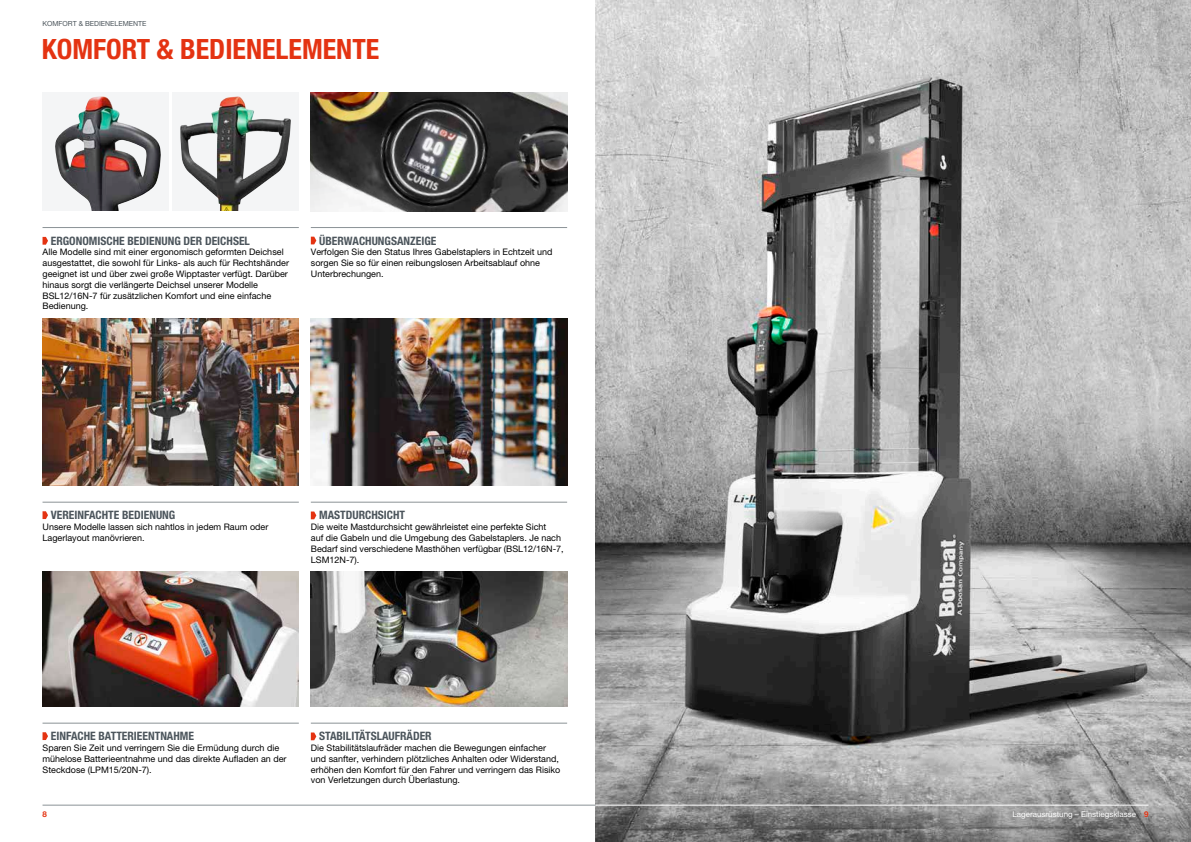
<style>
.page{position:relative;width:1191px;height:842px;background:#fff}
.page>*{position:absolute;margin:0;border:0;box-sizing:border-box;transform-origin:0 0}
.t1{font:700 condensed 28px "Helvetica Neue LT Pro";color:#e43312}
.t2{font:700 condensed 11.6px "Helvetica Neue LT Pro";color:#4c555c}
.t3{font:9px/10.8px "Helvetica Neue LT Pro";color:#000}
.t4{font:8px "Helvetica Neue LT Pro";color:#fff}
.t5{font:700 8px "Helvetica Neue LT Pro";color:#e43312}
.t6{font:7px "Helvetica Neue LT Pro";color:#4c555c}
.s1{font-weight:700;color:#e43312}
</style>
<div class="page">
<hr style="left:43px;top:805px;width:552px;height:1px;background:#8b9296">
<img style="left:595px;top:0;width:596px;height:842px">
<hr style="left:595px;top:805px;width:553px;height:1px;background:#fff">
<img style="left:43px;top:318px;width:256px;height:167px">
<img style="left:43px;top:572px;width:256px;height:135px">
<img style="left:311px;top:318px;width:256px;height:167px">
<img style="left:311px;top:572px;width:256px;height:135px">
<div style="left:43px;top:92px;width:126px;height:119px;background:#f4f5f6"></div>
<img style="left:55px;top:96px;width:106px;height:115px">
<img style="left:311px;top:92px;width:256px;height:119px">
<div style="left:172px;top:92px;width:127px;height:119px;background:#f4f5f6"></div>
<img style="left:180px;top:96px;width:111px;height:115px">
<hr style="left:43px;top:227px;width:256px;height:1px;background:#8b9296">
<svg style="left:43px;top:237px;width:5px;height:8px"></svg>
<hr style="left:43px;top:502px;width:256px;height:1px;background:#8b9296">
<svg style="left:43px;top:511px;width:5px;height:8px"></svg>
<hr style="left:43px;top:723px;width:256px;height:1px;background:#8b9296">
<svg style="left:43px;top:732px;width:5px;height:8px"></svg>
<hr style="left:311px;top:227px;width:256px;height:1px;background:#8b9296">
<svg style="left:311px;top:237px;width:5px;height:7px"></svg>
<hr style="left:311px;top:502px;width:256px;height:1px;background:#8b9296">
<svg style="left:311px;top:511px;width:5px;height:8px"></svg>
<hr style="left:311px;top:723px;width:256px;height:1px;background:#8b9296">
<svg style="left:311px;top:732px;width:5px;height:8px"></svg>
<p class="t6" style="left:43px;top:19px;width:105px">KOMFORT &amp; BEDIENELEMENTE</p>
<h1 class="t1" style="left:42px;top:32px;width:339px">KOMFORT &amp; BEDIENELEMENTE</h1>
<p class="t2" style="left:51px;top:234px;width:201px">ERGONOMISCHE BEDIENUNG DER DEICHSEL</p>
<p class="t3" style="left:43px;top:247px;width:248px">Alle Modelle sind mit einer ergonomisch geformten Deichsel ausgestattet, die sowohl für Links- als auch für Rechtshänder geeignet ist und über zwei große Wipptaster verfügt. Darüber hinaus sorgt die verlängerte Deichsel unserer Modelle BSL12/16N-7 für zusätzlichen Komfort und eine einfache Bedienung.</p>
<p class="t2" style="left:319px;top:234px;width:119px">ÜBERWACHUNGSANZEIGE</p>
<p class="t3" style="left:311px;top:247px;width:243px">Verfolgen Sie den Status Ihres Gabelstaplers in Echtzeit und sorgen Sie so für einen reibungslosen Arbeitsablauf ohne<br>Unterbrechungen.</p>
<p class="t2" style="left:51px;top:508px;width:126px">VEREINFACHTE BEDIENUNG</p>
<p class="t3" style="left:43px;top:521px;width:227px">Unsere Modelle lassen sich nahtlos in jedem Raum oder<br>Lagerlayout manövrieren.</p>
<p class="t2" style="left:319px;top:508px;width:87px">MASTDURCHSICHT</p>
<p class="t3" style="left:311px;top:521px;width:254px">Die weite Mastdurchsicht gewährleistet eine perfekte Sicht<br>auf die Gabeln und die Umgebung des Gabelstaplers. Je nach Bedarf sind verschiedene Masthöhen verfügbar (BSL12/16N-7, LSM12N-7).</p>
<p class="t2" style="left:51px;top:729px;width:145px">EINFACHE BATTERIEENTNAHME</p>
<p class="t3" style="left:43px;top:742px;width:245px">Sparen Sie Zeit und verringern Sie die Ermüdung durch die mühelose Batterieentnahme und das direkte Aufladen an der<br>Steckdose (LPM15/20N-7).</p>
<p class="t2" style="left:319px;top:729px;width:114px">STABILITÄTSLAUFRÄDER</p>
<p class="t3" style="left:311px;top:742px;width:251px">Die Stabilitätslaufräder machen die Bewegungen einfacher und sanfter, verhindern plötzliches Anhalten oder Widerstand, erhöhen den Komfort für den Fahrer und verringern das Risiko von Verletzungen durch Überlastung.</p>
<p class="t5" style="left:43px;top:809px;width:6px">8</p>
<p class="t4" style="left:1012px;top:810px;width:137px">Lagerausrüstung – Einstiegsklasse <span class="s1">9</span></p>
</div>
